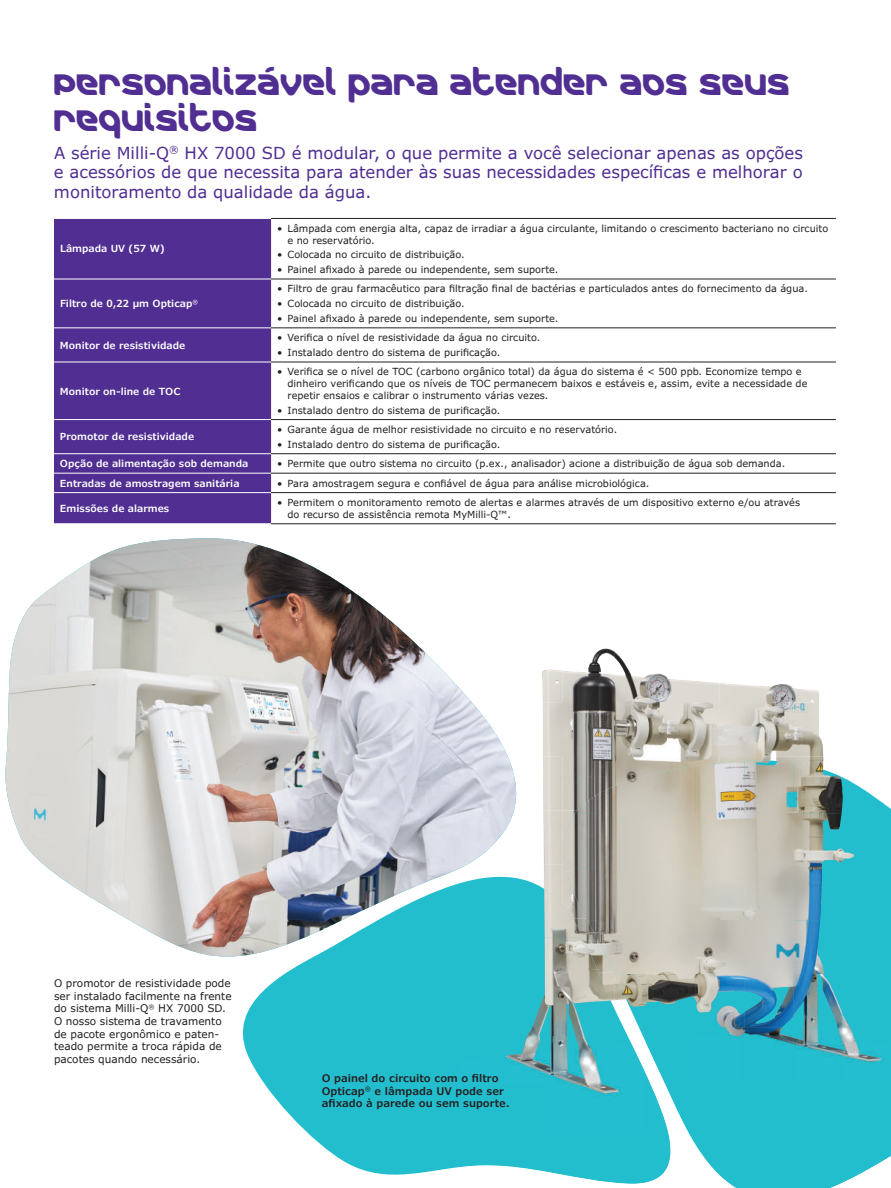
<style>
.page{position:relative;width:891px;height:1188px;background:#fff}
.page>*{position:absolute;margin:0;border:0;box-sizing:border-box;transform-origin:0 0}
.t1{font:30px/36px "Merck";color:#502e92}
.t2{font:16.5px/19.5px "Verdana Pro";color:#502e92;text-align:justify}
.t3{font:10.5px/12.6px "Verdana Pro";color:#231f20}
.t4{font:600 10.5px/12.6px "Verdana Pro";color:#231f20}
.t5{font:9.75px/11.7px "Verdana Pro";color:#231f20}
.t6{font:600 9.75px "Verdana Pro";color:#fff}
</style>
<div class="page">
<img style="left:5px;top:538px;width:512px;height:419px">
<svg style="left:228px;top:833px;width:316px;height:342px;fill:#23bece"></svg>
<svg style="left:598px;top:777px;width:293px;height:265px;background:#32c2d1"></svg>
<div style="left:54px;top:219px;width:217px;height:304px;background:#502e92"></div>
<hr style="left:271px;top:218px;width:565px;height:1px;background:#231f20">
<hr style="left:271px;top:279px;width:565px;height:1px;background:#231f20">
<hr style="left:54px;top:279px;width:217px;height:1px;background:#fff">
<hr style="left:54px;top:327px;width:217px;height:1px;background:#fff">
<hr style="left:54px;top:362px;width:217px;height:1px;background:#fff">
<hr style="left:54px;top:419px;width:217px;height:1px;background:#fff">
<hr style="left:54px;top:453px;width:217px;height:1px;background:#fff">
<hr style="left:54px;top:473px;width:217px;height:1px;background:#fff">
<hr style="left:54px;top:492px;width:217px;height:1px;background:#fff">
<hr style="left:271px;top:327px;width:565px;height:1px;background:#231f20">
<hr style="left:271px;top:362px;width:565px;height:1px;background:#231f20">
<hr style="left:271px;top:419px;width:565px;height:1px;background:#231f20">
<hr style="left:271px;top:453px;width:565px;height:1px;background:#231f20">
<hr style="left:271px;top:473px;width:565px;height:1px;background:#231f20">
<hr style="left:271px;top:492px;width:565px;height:1px;background:#231f20">
<hr style="left:271px;top:523px;width:565px;height:1px;background:#231f20">
<img style="left:542px;top:669px;width:20px;height:195px">
<img style="left:562px;top:649px;width:53px;height:161px">
<img style="left:615px;top:652px;width:52px;height:124px">
<img style="left:667px;top:677px;width:52px;height:89px">
<img style="left:719px;top:683px;width:100px;height:20px">
<img style="left:719px;top:703px;width:105px;height:53px">
<img style="left:719px;top:756px;width:53px;height:4px">
<img style="left:776px;top:756px;width:48px;height:7px">
<img style="left:562px;top:810px;width:13px;height:4px">
<img style="left:544px;top:864px;width:18px;height:25px">
<img style="left:562px;top:867px;width:3px;height:22px">
<img style="left:583px;top:921px;width:5px;height:17px">
<img style="left:611px;top:974px;width:3px;height:27px">
<img style="left:458px;top:1172px;width:93px;height:3px">
<img style="left:544px;top:889px;width:39px;height:49px">
<img style="left:544px;top:938px;width:54px;height:49px">
<img style="left:598px;top:974px;width:13px;height:28px">
<img style="left:527px;top:987px;width:71px;height:49px">
<img style="left:458px;top:1036px;width:187px;height:98px">
<img style="left:645px;top:1073px;width:19px;height:61px">
<img style="left:458px;top:1134px;width:93px;height:38px">
<img style="left:551px;top:1134px;width:94px;height:50px">
<img style="left:645px;top:1134px;width:26px;height:48px">
<img style="left:575px;top:794px;width:23px;height:20px">
<img style="left:598px;top:776px;width:49px;height:38px">
<img style="left:647px;top:766px;width:49px;height:48px">
<img style="left:696px;top:760px;width:98px;height:54px">
<img style="left:793px;top:763px;width:49px;height:51px">
<svg style="left:842px;top:787px;width:1px;height:20px"></svg>
<img style="left:561px;top:814px;width:281px;height:53px">
<svg style="left:842px;top:849px;width:12px;height:13px"></svg>
<img style="left:565px;top:867px;width:257px;height:54px">
<img style="left:588px;top:921px;width:10px;height:20px">
<img style="left:598px;top:921px;width:226px;height:53px">
<img style="left:614px;top:974px;width:33px;height:33px">
<img style="left:647px;top:974px;width:49px;height:30px">
<img style="left:696px;top:974px;width:146px;height:54px">
<img style="left:842px;top:1012px;width:8px;height:16px">
<img style="left:647px;top:1037px;width:49px;height:44px">
<img style="left:696px;top:1028px;width:195px;height:53px">
<div style="left:664px;top:1081px;width:227px;height:54px;background:#23bece"></div>
<svg style="left:690px;top:1135px;width:6px;height:10px"></svg>
<img style="left:696px;top:1135px;width:146px;height:53px">
<img style="left:842px;top:1135px;width:49px;height:48px">
<h1 class="t1" style="left:54px;top:67px;width:738px">PERSONALIZÁVEL PARA ATENDER AOS SEUS<br>REQUISITOS</h1>
<h2 class="t2" style="left:54px;top:143px;width:751px">A série Milli-Q<sup>®</sup> HX 7000 SD é modular, o que permite a você selecionar apenas as opções e acessórios de que necessita para atender às suas necessidades específicas e melhorar o monitoramento da qualidade da água.</h2>
<p class="t6" style="left:60px;top:243px;width:106px">Lâmpada UV (57 W)</p>
<p class="t6" style="left:60px;top:297px;width:140px">Filtro de 0,22 μm Opticap<sup>®</sup></p>
<p class="t6" style="left:60px;top:339px;width:127px">Monitor de resistividade</p>
<p class="t6" style="left:60px;top:387px;width:122px">Monitor on-line de TOC</p>
<p class="t6" style="left:60px;top:431px;width:136px">Promotor de resistividade</p>
<p class="t5" style="left:288px;top:223px;width:542px;text-indent:-10px">• Lâmpada com energia alta, capaz de irradiar a água circulante, limitando o crescimento bacteriano no circuito e no reservatório.</p>
<p class="t5" style="left:277px;top:250px;width:189px">• Colocada no circuito de distribuição.</p>
<p class="t5" style="left:277px;top:264px;width:283px">• Painel afixado à parede ou independente, sem suporte.</p>
<p class="t5" style="left:277px;top:284px;width:532px">• Filtro de grau farmacêutico para filtração final de bactérias e particulados antes do fornecimento da água.</p>
<p class="t5" style="left:277px;top:299px;width:189px">• Colocada no circuito de distribuição.</p>
<p class="t5" style="left:277px;top:313px;width:283px">• Painel afixado à parede ou independente, sem suporte.</p>
<p class="t5" style="left:277px;top:333px;width:265px">• Verifica o nível de resistividade da água no circuito.</p>
<p class="t5" style="left:277px;top:347px;width:225px">• Instalado dentro do sistema de purificação.</p>
<p class="t5" style="left:288px;top:367px;width:521px;text-indent:-11px">• Verifica se o nível de TOC (carbono orgânico total) da água do sistema é &lt; 500 ppb. Economize tempo e dinheiro verificando que os níveis de TOC permanecem baixos e estáveis e, assim, evite a necessidade de repetir ensaios e calibrar o instrumento várias vezes.</p>
<p class="t5" style="left:277px;top:405px;width:225px">• Instalado dentro do sistema de purificação.</p>
<p class="t5" style="left:277px;top:424px;width:342px">• Garante água de melhor resistividade no circuito e no reservatório.</p>
<p class="t5" style="left:277px;top:439px;width:225px">• Instalado dentro do sistema de purificação.</p>
<p class="t6" style="left:60px;top:459px;width:190px">Opção de alimentação sob demanda</p>
<p class="t5" style="left:277px;top:459px;width:510px">• Permite que outro sistema no circuito (p.ex., analisador) acione a distribuição de água sob demanda.</p>
<p class="t6" style="left:60px;top:479px;width:181px">Entradas de amostragem sanitária</p>
<p class="t5" style="left:277px;top:478px;width:374px">• Para amostragem segura e confiável de água para análise microbiológica.</p>
<p class="t6" style="left:60px;top:502px;width:111px">Emissões de alarmes</p>
<p class="t5" style="left:288px;top:498px;width:514px;text-indent:-11px">• Permitem o monitoramento remoto de alertas e alarmes através de um dispositivo externo e/ou através do recurso de assistência remota MyMilli-Q™.</p>
<p class="t3" style="left:54px;top:977px;width:179px">O promotor de resistividade pode ser instalado facilmente na frente do sistema Milli-Q<sup>®</sup> HX 7000 SD.<br>O nosso sistema de travamento de pacote ergonômico e paten&shy;teado permite a troca rápida de pacotes quando necessário.</p>
<p class="t4" style="left:322px;top:1072px;width:190px">O painel do circuito com o filtro<br>Opticap<sup>®</sup> e lâmpada UV pode ser afixado à parede ou sem suporte.</p>
</div>
